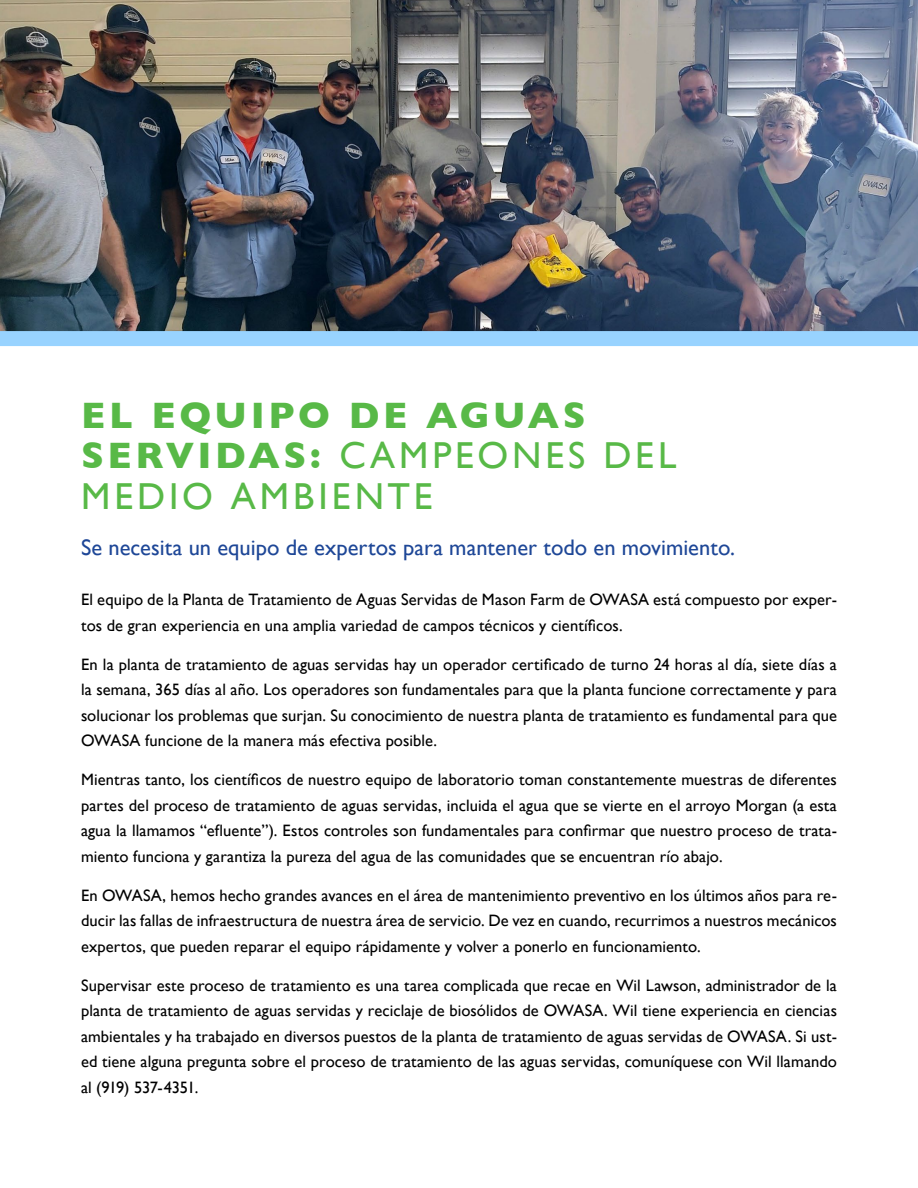
<style>
.page{position:relative;width:918px;height:1188px;background:#fff}
.page>*{position:absolute;margin:0;border:0;box-sizing:border-box;transform-origin:0 0}
.t1{font:37.5px/40.5px "Gill Sans";letter-spacing:.105em;color:#58b947}
.t2{font:22.5px "Gill Sans";color:#1e4797}
.t3{font:16.5px/25.5px "Gill Sans";letter-spacing:.005em;color:#000;text-align:justify}
.s1{font-weight:700}
</style>
<div class="page">
<img style="left:0;top:0;width:918px;height:331px">
<div style="left:0;top:331px;width:918px;height:15px;background:#98d3ff"></div>
<h1 class="t1" style="left:81px;top:394px;width:597px"><span class="s1">EL EQUIPO DE AGUAS<br>SERVIDAS:</span> CAMPEONES DEL<br>MEDIO AMBIENTE</h1>
<h2 class="t2" style="left:81px;top:534px;width:656px">Se necesita un equipo de expertos para mantener todo en movimiento.</h2>
<p class="t3" style="left:81px;top:587px;width:757px">El equipo de la Planta de Tratamiento de Aguas Servidas de Mason Farm de OWASA está compuesto por exper&shy;tos de gran experiencia en una amplia variedad de campos técnicos y científicos.</p>
<p class="t3" style="left:81px;top:651px;width:758px">En la planta de tratamiento de aguas servidas hay un operador certificado de turno 24 horas al día, siete días a la semana, 365 días al año. Los operadores son fundamentales para que la planta funcione correctamente y para solucionar los problemas que surjan. Su conocimiento de nuestra planta de tratamiento es fundamental para que OWASA funcione de la manera más efectiva posible.</p>
<p class="t3" style="left:81px;top:767px;width:758px">Mientras tanto, los científicos de nuestro equipo de laboratorio toman constantemente muestras de diferentes partes del proceso de tratamiento de aguas servidas, incluida el agua que se vierte en el arroyo Morgan (a esta agua la llamamos “efluente”). Estos controles son fundamentales para confirmar que nuestro proceso de trata&shy;miento funciona y garantiza la pureza del agua de las comunidades que se encuentran río abajo.</p>
<p class="t3" style="left:81px;top:882px;width:757px">En OWASA, hemos hecho grandes avances en el área de mantenimiento preventivo en los últimos años para re&shy;ducir las fallas de infraestructura de nuestra área de servicio. De vez en cuando, recurrimos a nuestros mecánicos expertos, que pueden reparar el equipo rápidamente y volver a ponerlo en funcionamiento.</p>
<p class="t3" style="left:81px;top:972px;width:758px">Supervisar este proceso de tratamiento es una tarea complicada que recae en Wil Lawson, administrador de la planta de tratamiento de aguas servidas y reciclaje de biosólidos de OWASA. Wil tiene experiencia en ciencias ambientales y ha trabajado en diversos puestos de la planta de tratamiento de aguas servidas de OWASA. Si ust&shy;ed tiene alguna pregunta sobre el proceso de tratamiento de las aguas servidas, comuníquese con Wil llamando al (919) 537-4351.</p>
</div>
